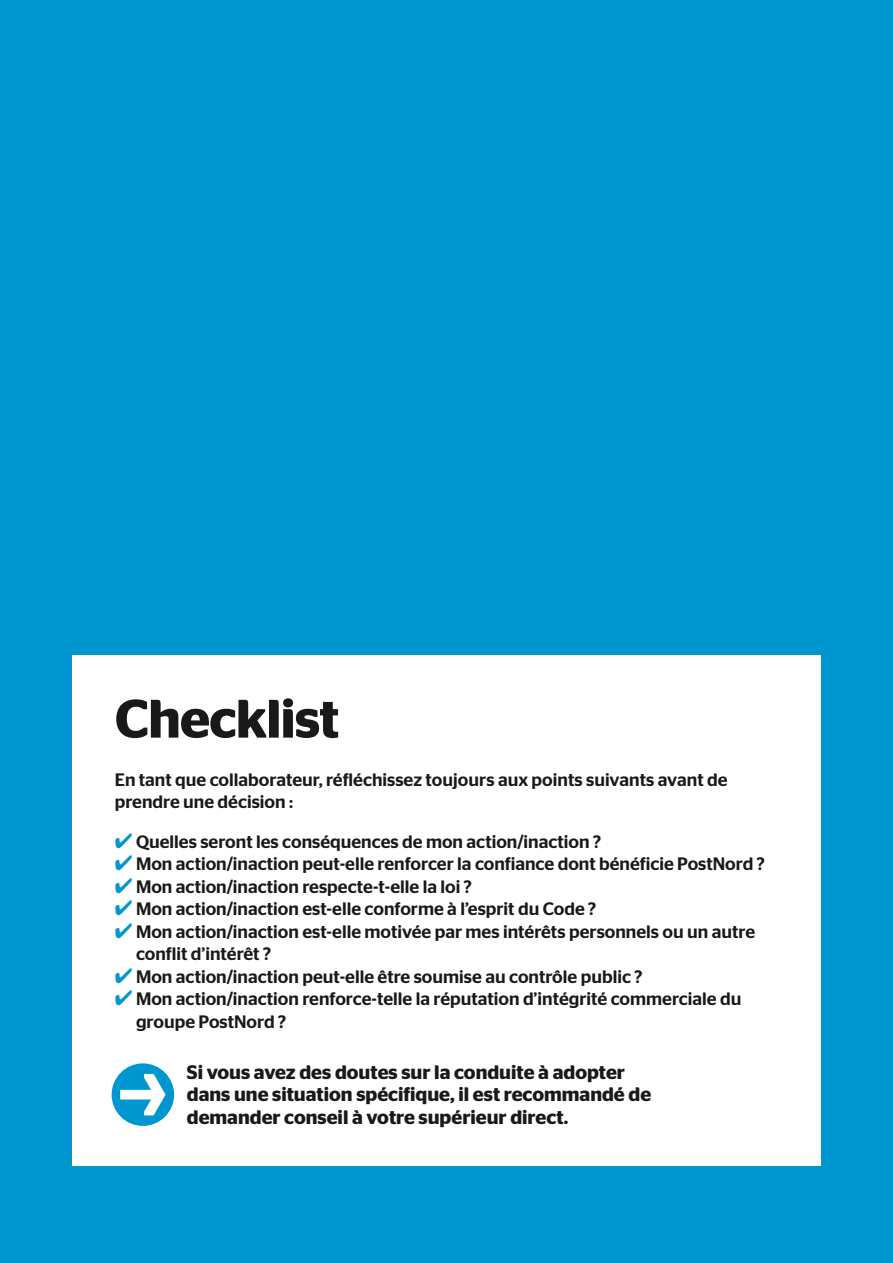
<style>
.page{position:relative;width:893px;height:1263px;background:#0097d0}
.page>*{position:absolute;margin:0;border:0;box-sizing:border-box;transform-origin:0 0}
.t1{font:600 54px "Stag Sans";letter-spacing:-.015em;color:#191917}
.t2{font:600 19.5px/22.5px "Stag Sans";color:#191917}
.t3{font:500 18px/22.5px "Stag Sans";color:#191917}
.s1{color:#0097d0}
</style>
<div class="page">
<div style="left:72px;top:655px;width:749px;height:510px;background:#fff"></div>
<div style="left:112px;top:1063px;width:62px;height:63px;background:#0097d0;border-radius:50%"></div>
<svg style="left:120px;top:1074px;width:46px;height:41px"></svg>
<h1 class="t1" style="left:115px;top:687px;width:226px">Checklist</h1>
<p class="t3" style="left:115px;top:768px;width:614px">En tant que collaborateur, réfléchissez toujours aux points suivants avant de prendre une décision :</p>
<p class="t3" style="left:115px;top:830px;width:488px"><span class="s1">✔</span> Quelles seront les conséquences de mon action/inaction ?</p>
<p class="t3" style="left:115px;top:853px;width:651px"><span class="s1">✔</span> Mon action/inaction peut-elle renforcer la confiance dont bénéficie PostNord ?</p>
<p class="t3" style="left:115px;top:875px;width:359px"><span class="s1">✔</span> Mon action/inaction respecte-t-elle la loi ?</p>
<p class="t3" style="left:115px;top:898px;width:483px"><span class="s1">✔</span> Mon action/inaction est-elle conforme à l’esprit du Code ?</p>
<p class="t3" style="left:136px;top:920px;width:621px;text-indent:-21px"><span class="s1">✔</span> Mon action/inaction est-elle motivée par mes intérêts personnels ou un autre conflit d’intérêt ?</p>
<p class="t3" style="left:115px;top:965px;width:529px"><span class="s1">✔</span> Mon action/inaction peut-elle être soumise au contrôle public ?</p>
<p class="t3" style="left:136px;top:988px;width:607px;text-indent:-21px"><span class="s1">✔</span> Mon action/inaction renforce-telle la réputation d’intégrité commerciale du groupe PostNord ?</p>
<p class="t2" style="left:187px;top:1061px;width:466px">Si vous avez des doutes sur la conduite à adopter dans une situation spécifique, il est recommandé de demander conseil à votre supérieur direct.</p>
</div>
